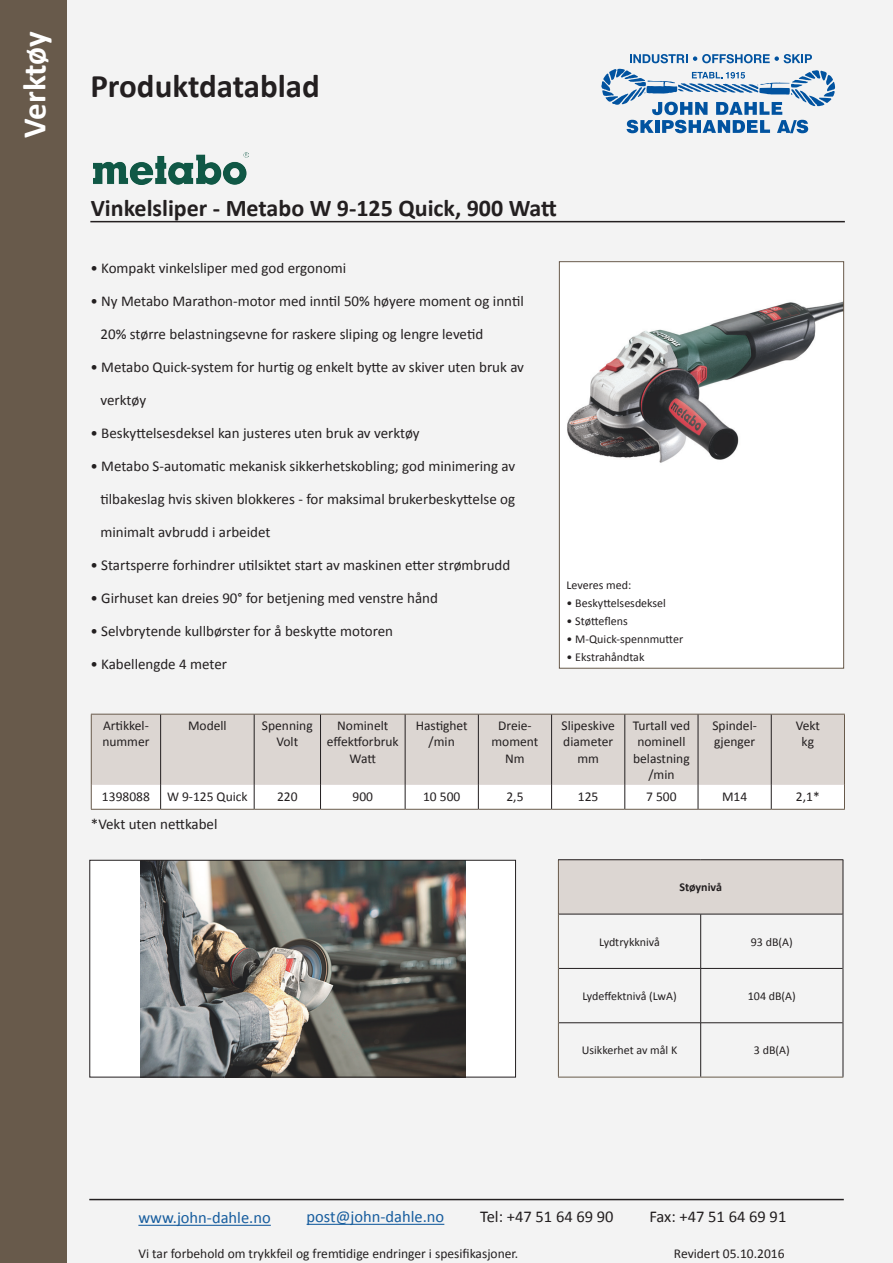
<style>
.page{position:relative;width:893px;height:1263px;background:#fff}
.page>*{position:absolute;margin:0;border:0;box-sizing:border-box;transform-origin:0 0}
.t1{font:700 33px "Calibri";color:#231f20}
.t2{font:700 33px "Calibri";letter-spacing:-.005em;color:#fff}
.t3{font:700 24px "Calibri";color:#231f20}
.t4{font:16.5px "Calibri";color:#175d9e}
.t5{font:16.5px "Calibri";color:#231f20}
.t6{font:15px "Calibri";color:#231f20}
.t7{font:13.5px/16.2px "Calibri";color:#231f20;text-align:center}
.t8{font:12px "Calibri";color:#231f20}
.t9{font:700 12px "Calibri";color:#231f20}
</style>
<div class="page">
<div style="left:1px;top:0;width:892px;height:1263px;background:#f3f3f3"></div>
<div style="left:0;top:0;width:67px;height:1263px;background:#685a4b"></div>
<div style="left:559px;top:262px;width:285px;height:406px;background:#fff"></div>
<img style="left:567px;top:302px;width:275px;height:161px">
<div style="left:559px;top:261px;width:285px;height:408px;border:1px solid #685a4b"></div>
<div style="left:92px;top:715px;width:752px;height:70px;background:#dcd6d2"></div>
<hr style="left:91px;top:714px;width:70px;height:1px;background:#685a4b">
<hr style="left:91px;top:714px;width:1px;height:71px;background:#685a4b">
<hr style="left:161px;top:714px;width:93px;height:1px;background:#685a4b">
<hr style="left:254px;top:714px;width:66px;height:1px;background:#685a4b">
<hr style="left:320px;top:714px;width:85px;height:1px;background:#685a4b">
<hr style="left:405px;top:714px;width:73px;height:1px;background:#685a4b">
<hr style="left:478px;top:714px;width:74px;height:1px;background:#685a4b">
<hr style="left:552px;top:714px;width:73px;height:1px;background:#685a4b">
<hr style="left:625px;top:714px;width:73px;height:1px;background:#685a4b">
<hr style="left:698px;top:714px;width:73px;height:1px;background:#685a4b">
<hr style="left:771px;top:714px;width:74px;height:1px;background:#685a4b">
<hr style="left:844px;top:714px;width:1px;height:71px;background:#685a4b">
<hr style="left:91px;top:809px;width:70px;height:1px;background:#685a4b">
<hr style="left:161px;top:809px;width:93px;height:1px;background:#685a4b">
<hr style="left:254px;top:809px;width:66px;height:1px;background:#685a4b">
<hr style="left:320px;top:809px;width:85px;height:1px;background:#685a4b">
<hr style="left:405px;top:809px;width:73px;height:1px;background:#685a4b">
<hr style="left:478px;top:809px;width:74px;height:1px;background:#685a4b">
<hr style="left:552px;top:809px;width:73px;height:1px;background:#685a4b">
<hr style="left:625px;top:809px;width:73px;height:1px;background:#685a4b">
<hr style="left:698px;top:809px;width:73px;height:1px;background:#685a4b">
<hr style="left:771px;top:809px;width:74px;height:1px;background:#685a4b">
<hr style="left:160px;top:714px;width:1px;height:71px;background:#231f20">
<hr style="left:254px;top:714px;width:1px;height:71px;background:#231f20">
<hr style="left:320px;top:714px;width:1px;height:71px;background:#231f20">
<hr style="left:405px;top:714px;width:1px;height:71px;background:#231f20">
<hr style="left:478px;top:714px;width:1px;height:71px;background:#231f20">
<hr style="left:551px;top:714px;width:1px;height:71px;background:#231f20">
<hr style="left:625px;top:714px;width:1px;height:71px;background:#231f20">
<hr style="left:698px;top:714px;width:1px;height:71px;background:#231f20">
<hr style="left:771px;top:714px;width:1px;height:71px;background:#231f20">
<div style="left:91px;top:785px;width:754px;height:24px;background:#fff"></div>
<hr style="left:90px;top:221px;width:755px;height:1px;background:#231f20">
<svg style="left:601px;top:69px;width:235px;height:64px"></svg>
<svg style="left:630px;top:54px;width:182px;height:9px"></svg>
<hr style="left:89px;top:1199px;width:755px;height:1px;background:#231f20">
<hr style="left:138px;top:1225px;width:133px;height:1px;background:#175d9e">
<hr style="left:307px;top:1224px;width:137px;height:1px;background:#175d9e">
<img style="left:93px;top:152px;width:155px;height:33px">
<div style="left:90px;top:860px;width:426px;height:217px;background:#fff"></div>
<img style="left:140px;top:862px;width:325px;height:213px">
<div style="left:89px;top:860px;width:427px;height:217px;border:1px solid #231f20"></div>
<div style="left:558px;top:860px;width:285px;height:54px;background:#dcd6d2"></div>
<hr style="left:558px;top:860px;width:1px;height:54px;background:#685a4b">
<hr style="left:843px;top:860px;width:1px;height:54px;background:#231f20">
<hr style="left:558px;top:859px;width:143px;height:1px;background:#231f20">
<hr style="left:701px;top:859px;width:142px;height:1px;background:#231f20">
<hr style="left:559px;top:914px;width:142px;height:1px;background:#231f20">
<hr style="left:701px;top:914px;width:142px;height:1px;background:#231f20">
<hr style="left:700px;top:914px;width:1px;height:54px;background:#231f20">
<hr style="left:559px;top:968px;width:142px;height:1px;background:#231f20">
<hr style="left:701px;top:968px;width:142px;height:1px;background:#231f20">
<hr style="left:700px;top:969px;width:1px;height:53px;background:#231f20">
<hr style="left:559px;top:1022px;width:142px;height:1px;background:#231f20">
<hr style="left:701px;top:1022px;width:142px;height:1px;background:#231f20">
<hr style="left:700px;top:1023px;width:1px;height:54px;background:#231f20">
<hr style="left:558px;top:914px;width:1px;height:54px;background:#685a4b">
<hr style="left:558px;top:968px;width:1px;height:55px;background:#685a4b">
<hr style="left:558px;top:1023px;width:1px;height:54px;background:#685a4b">
<hr style="left:558px;top:1077px;width:143px;height:1px;background:#685a4b">
<hr style="left:701px;top:1077px;width:142px;height:1px;background:#685a4b">
<hr style="left:843px;top:914px;width:1px;height:54px;background:#231f20">
<hr style="left:843px;top:968px;width:1px;height:55px;background:#231f20">
<hr style="left:843px;top:1023px;width:1px;height:54px;background:#231f20">
<h1 class="t2" style="left:14px;top:137px;width:108px;rotate:-90deg">Verktøy</h1>
<h1 class="t1" style="left:90px;top:65px;width:231px">Produktdatablad</h1>
<h2 class="t3" style="left:91px;top:193px;width:468px">Vinkelsliper - Metabo W 9-125 Quick, 900 Watt</h2>
<p class="t6" style="left:90px;top:258px;width:257px">• Kompakt vinkelsliper med god ergonomi</p>
<p class="t6" style="left:90px;top:291px;width:435px">• Ny Metabo Marathon-motor med inntil 50% høyere moment og inntil</p>
<p class="t6" style="left:101px;top:324px;width:384px">20% større belastningsevne for raskere sliping og lengre levetid</p>
<p class="t6" style="left:90px;top:357px;width:435px">• Metabo Quick-system for hurtig og enkelt bytte av skiver uten bruk av</p>
<p class="t6" style="left:101px;top:390px;width:47px">verktøy</p>
<p class="t6" style="left:90px;top:423px;width:331px">• Beskyttelsesdeksel kan justeres uten bruk av verktøy</p>
<p class="t6" style="left:90px;top:456px;width:426px">• Metabo S-automatic mekanisk sikkerhetskobling; god minimering av</p>
<p class="t6" style="left:101px;top:489px;width:416px">tilbakeslag hvis skiven blokkeres - for maksimal brukerbeskyttelse og</p>
<p class="t6" style="left:101px;top:522px;width:171px">minimalt avbrudd i arbeidet</p>
<p class="t6" style="left:90px;top:555px;width:421px">• Startsperre forhindrer utilsiktet start av maskinen etter strømbrudd</p>
<p class="t6" style="left:90px;top:588px;width:349px">• Girhuset kan dreies 90° for betjening med venstre hånd</p>
<p class="t6" style="left:90px;top:621px;width:304px">• Selvbrytende kullbørster for å beskytte motoren</p>
<p class="t6" style="left:90px;top:654px;width:138px">• Kabellengde 4 meter</p>
<p class="t8" style="left:567px;top:578px;width:66px">Leveres med:</p>
<p class="t8" style="left:567px;top:596px;width:101px">• Beskyttelsesdeksel</p>
<p class="t8" style="left:567px;top:614px;width:63px">• Støtteflens</p>
<p class="t8" style="left:567px;top:632px;width:118px">• M-Quick-spennmutter</p>
<p class="t8" style="left:567px;top:650px;width:79px">• Ekstrahåndtak</p>
<p class="t7" style="left:102px;top:718px;width:49px;text-align:left">Artikkel&shy;nummer</p>
<p class="t7" style="left:188px;top:718px;width:40px">Modell</p>
<p class="t7" style="left:262px;top:718px;width:52px">Spenning<br>Volt</p>
<p class="t7" style="left:327px;top:718px;width:73px">Nominelt effektforbruk<br>Watt</p>
<p class="t7" style="left:416px;top:718px;width:54px">Hastighet /min</p>
<p class="t7" style="left:491px;top:718px;width:48px">Dreie&shy;moment<br>Nm</p>
<p class="t7" style="left:561px;top:718px;width:55px">Slipeskive diameter mm</p>
<p class="t7" style="left:633px;top:718px;width:59px">Turtall ved nominell belastning /min</p>
<p class="t7" style="left:712px;top:718px;width:46px;text-align:left">Spindel&shy;gjenger</p>
<p class="t7" style="left:796px;top:718px;width:26px">Vekt kg</p>
<p class="t7" style="left:102px;top:788px;width:49px">1398088</p>
<p class="t7" style="left:167px;top:788px;width:82px">W 9-125 Quick</p>
<p class="t7" style="left:277px;top:788px;width:22px">220</p>
<p class="t7" style="left:353px;top:788px;width:22px">900</p>
<p class="t7" style="left:423px;top:788px;width:39px">10 500</p>
<p class="t7" style="left:506px;top:788px;width:19px">2,5</p>
<p class="t7" style="left:578px;top:788px;width:22px">125</p>
<p class="t7" style="left:646px;top:788px;width:32px">7 500</p>
<p class="t7" style="left:722px;top:788px;width:27px">M14</p>
<p class="t7" style="left:796px;top:788px;width:25px">2,1*</p>
<p class="t6" style="left:91px;top:814px;width:128px">*Vekt uten nettkabel</p>
<p class="t9" style="left:679px;top:880px;width:44px">Støynivå</p>
<p class="t8" style="left:599px;top:934px;width:62px">Lydtrykknivå</p>
<p class="t8" style="left:751px;top:934px;width:43px">93 dB(A)</p>
<p class="t8" style="left:582px;top:988px;width:96px">Lydeffektnivå (LwA)</p>
<p class="t8" style="left:748px;top:988px;width:50px">104 dB(A)</p>
<p class="t8" style="left:582px;top:1043px;width:97px">Usikkerhet av mål K</p>
<p class="t8" style="left:754px;top:1043px;width:37px">3 dB(A)</p>
<p class="t4" style="left:138px;top:1207px;width:134px">www.john-dahle.no</p>
<p class="t4" style="left:307px;top:1206px;width:139px">post@john-dahle.no</p>
<p class="t5" style="left:480px;top:1206px;width:135px">Tel: +47 51 64 69 90</p>
<p class="t5" style="left:649px;top:1206px;width:138px">Fax: +47 51 64 69 91</p>
<p class="t7" style="left:138px;top:1245px;width:381px">Vi tar forbehold om trykkfeil og fremtidige endringer i spesifikasjoner.</p>
<p class="t7" style="left:674px;top:1245px;width:112px">Revidert 05.10.2016</p>
</div>
